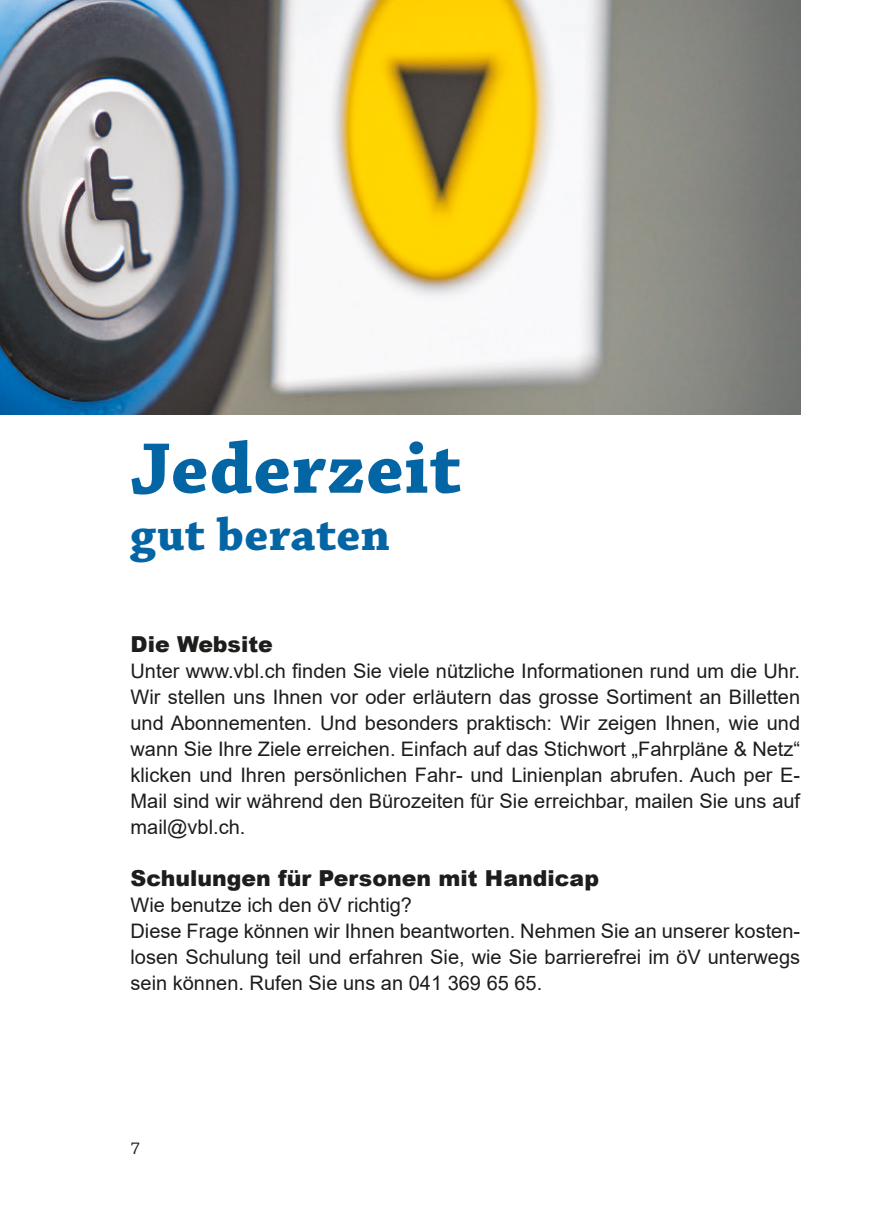
<style>
.page{position:relative;width:874px;height:1225px;background:#fff}
.page>*{position:absolute;margin:0;border:0;box-sizing:border-box;transform-origin:0 0}
.t1{font:700 75.4px "Chaparral Pro";letter-spacing:.01em;color:#0365a4}
.t2{font:700 48px "Chaparral Pro";letter-spacing:.01em;color:#0365a4}
.t3{font:900 22px "Arial";color:#1d1d1b}
.t4{font:20px/26px "Arial";color:#1d1d1b;text-align:justify}
.t5{font:18px "Chaparral Pro";color:#1d1d1b}
</style>
<div class="page">
<img style="left:0;top:0;width:799px;height:414px">
<h1 class="t1" style="left:130px;top:424px;width:332px">Jederzeit</h1>
<h2 class="t2" style="left:130px;top:507px;width:261px">gut beraten</h2>
<p class="t3" style="left:130px;top:628px;width:144px">Die Website</p>
<p class="t4" style="left:130px;top:658px;width:670px">Unter www.vbl.ch finden Sie viele nützliche Informationen rund um die Uhr.<br>Wir stellen uns Ihnen vor oder erläutern das grosse Sortiment an Billetten und Abonnementen. Und besonders praktisch: Wir zeigen Ihnen, wie und wann Sie Ihre Ziele erreichen. Einfach auf das Stichwort „Fahrpläne &amp; Netz“ klicken und Ihren persönlichen Fahr- und Linienplan abrufen. Auch per E-Mail sind wir während den Bürozeiten für Sie erreichbar, mailen Sie uns auf mail@vbl.ch.</p>
<p class="t3" style="left:130px;top:862px;width:470px">Schulungen für Personen mit Handicap</p>
<p class="t4" style="left:130px;top:892px;width:670px;text-align:left">Wie benutze ich den öV richtig?<br>Diese Frage können wir Ihnen beantworten. Nehmen Sie an unserer kosten&shy;losen Schulung teil und erfahren Sie, wie Sie barrierefrei im öV unterwegs sein können. Rufen Sie uns an 041 369 65 65.</p>
<p class="t5" style="left:130px;top:1138px;width:11px">7</p>
</div>
